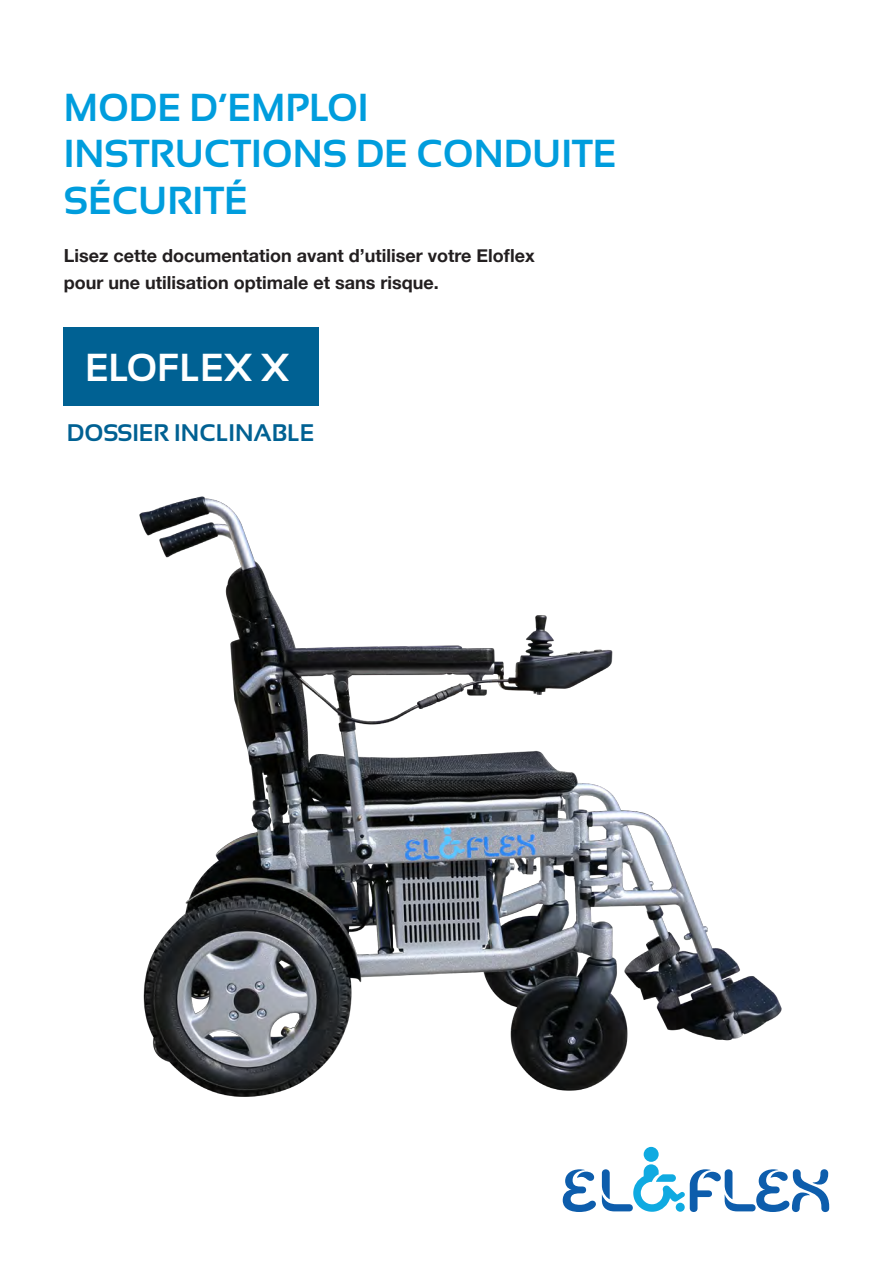
<style>
.page{position:relative;width:893px;height:1263px;background:#fff}
.page>*{position:absolute;margin:0;border:0;box-sizing:border-box;transform-origin:0 0}
.t1{font:700 39px/46.5px "Sansation";color:#009ddd}
.t2{font:700 39px "Sansation";color:#fff}
.t3{font:700 24px "Sansation";color:#006193}
.t4{font:700 18px/27px "Helvetica Neue";color:#231f20}
</style>
<div class="page">
<img style="left:139px;top:496px;width:643px;height:601px">
<div style="left:64px;top:327px;width:255px;height:79px;background:#006193"></div>
<svg style="left:563px;top:1169px;width:33px;height:43px"></svg>
<div style="left:644px;top:1147px;width:15px;height:15px;background:#0faae1;border-radius:50%"></div>
<svg style="left:602px;top:1164px;width:227px;height:48px"></svg>
<h1 class="t1" style="left:64px;top:84px;width:554px">MODE D’EMPLOI<br>INSTRUCTIONS DE CONDUITE<br>SÉCURITÉ</h1>
<p class="t4" style="left:64px;top:242px;width:472px">Lisez cette documentation avant d’utiliser votre Eloflex pour une utilisation optimale et sans risque.</p>
<h1 class="t2" style="left:85px;top:346px;width:206px">ELOFLEX X</h1>
<h2 class="t3" style="left:67px;top:419px;width:249px">DOSSIER INCLINABLE</h2>
</div>
